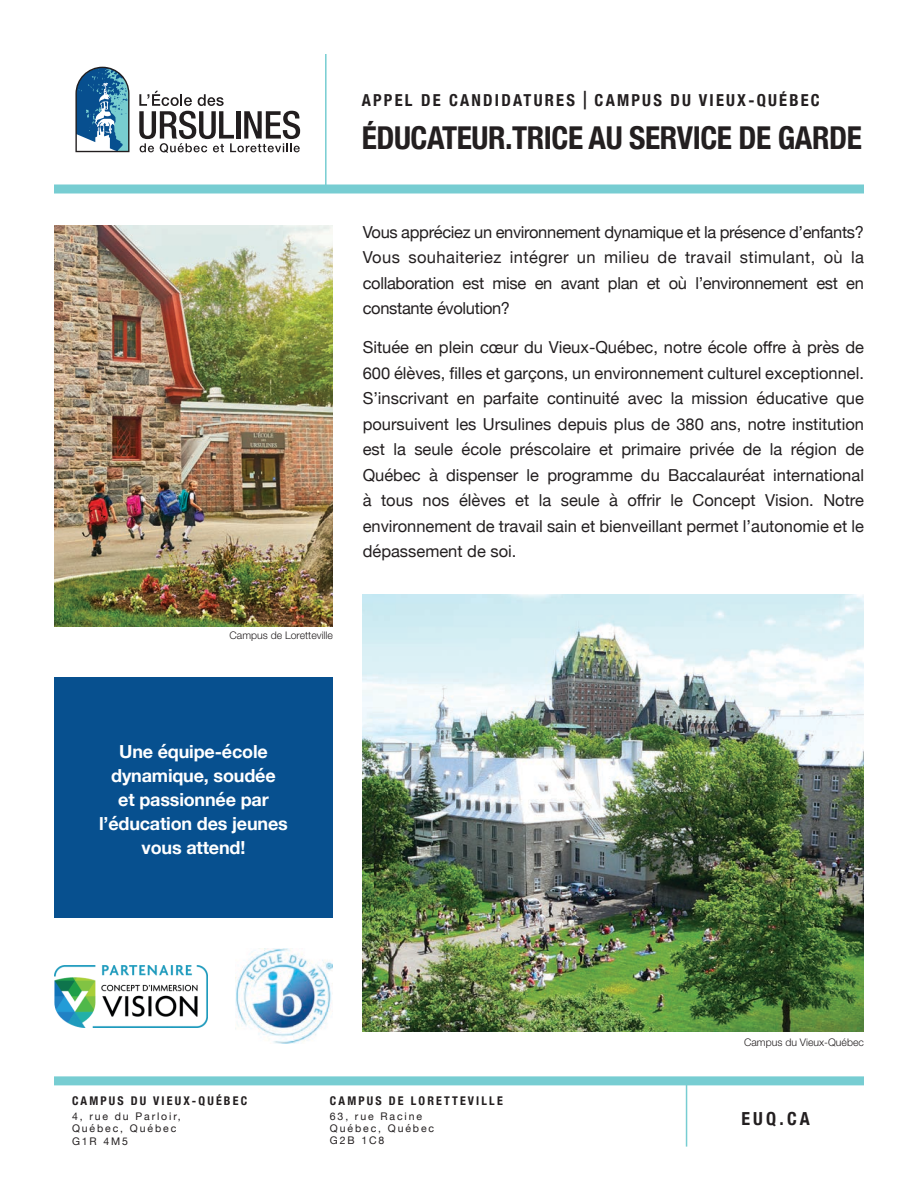
<style>
.page{position:relative;width:918px;height:1188px;background:#fff}
.page>*{position:absolute;margin:0;border:0;box-sizing:border-box;transform-origin:0 0}
.t1{font:700 condensed 31.5px "Helvetica Neue";letter-spacing:-.015em;color:#231f20}
.t2{font:700 18px/24px "Helvetica Neue";letter-spacing:-.01em;color:#fff;text-align:center}
.t3{font:700 condensed 18px "Helvetica Neue";color:#231f20}
.t4{font:16.5px/25.5px "Helvetica Neue";letter-spacing:-.01em;color:#231f20;text-align:justify}
.t5{font:700 condensed 16.5px "Helvetica Neue";letter-spacing:.135em;color:#231f20}
.t6{font:700 condensed 12px "Helvetica Neue";letter-spacing:.18em;color:#231f20}
.t7{font:10.5px/12.3px "Helvetica Neue";letter-spacing:.18em;color:#231f20}
.t8{font:300 10.5px "Helvetica Neue LT Std";color:#231f20}
.s1{font-size:24.75px}
</style>
<div class="page">
<img style="left:54px;top:966px;width:154px;height:61px">
<svg style="left:139px;top:91px;width:161px;height:62px"></svg>
<svg style="left:75px;top:67px;width:54px;height:85px"></svg>
<div style="left:54px;top:678px;width:279px;height:240px;background:#07508f"></div>
<div style="left:54px;top:184px;width:810px;height:10px;background:#77cdd2"></div>
<div style="left:54px;top:1076px;width:810px;height:9px;background:#77cdd2"></div>
<hr style="left:325px;top:54px;width:2px;height:135px;background:#77cdd2">
<hr style="left:686px;top:1081px;width:1px;height:66px;background:#77cdd2">
<img style="left:363px;top:594px;width:501px;height:437px">
<img style="left:236px;top:949px;width:97px;height:95px">
<img style="left:54px;top:225px;width:279px;height:401px">
<p class="t5" style="left:362px;top:86px;width:460px">APPEL DE CANDIDATURES <span class="s1">|</span> CAMPUS DU VIEUX-QUÉBEC</p>
<h1 class="t1" style="left:362px;top:111px;width:502px">ÉDUCATEUR.TRICE AU SERVICE DE GARDE</h1>
<p class="t8" style="left:230px;top:629px;width:105px">Campus de Loretteville</p>
<p class="t4" style="left:363px;top:220px;width:503px">Vous appréciez un environnement dynamique et la présence d’enfants?<br>Vous souhaiteriez intégrer un milieu de travail stimulant, où la collaboration est mise en avant plan et où l’environnement est en constante évolution?</p>
<p class="t4" style="left:363px;top:336px;width:503px">Située en plein cœur du Vieux-Québec, notre école offre à près de 600 élèves, filles et garçons, un environnement culturel exceptionnel.<br>S’inscrivant en parfaite continuité avec la mission éducative que poursuivent les Ursulines depuis plus de 380 ans, notre institution est la seule école préscolaire et primaire privée de la région de Québec à dispenser le programme du Baccalauréat international à tous nos élèves et la seule à offrir le Concept Vision. Notre environnement de travail sain et bienveillant permet l’autonomie et le dépassement de soi.</p>
<p class="t2" style="left:99px;top:740px;width:190px">Une équipe-école dynamique, soudée<br>et passionnée par l’éducation des jeunes vous attend!</p>
<p class="t8" style="left:744px;top:1036px;width:121px">Campus du Vieux-Québec</p>
<p class="t6" style="left:72px;top:1091px;width:177px">CAMPUS DU VIEUX-QUÉBEC</p>
<p class="t7" style="left:72px;top:1111px;width:110px">4, rue du Parloir,<br>Québec, Québec<br>G1R 4M5</p>
<p class="t6" style="left:330px;top:1091px;width:174px">CAMPUS DE LORETTEVILLE</p>
<p class="t7" style="left:330px;top:1111px;width:106px">63, rue Racine<br>Québec, Québec<br>G2B 1C8</p>
<p class="t3" style="left:741px;top:1103px;width:70px">EUQ.CA</p>
</div>
